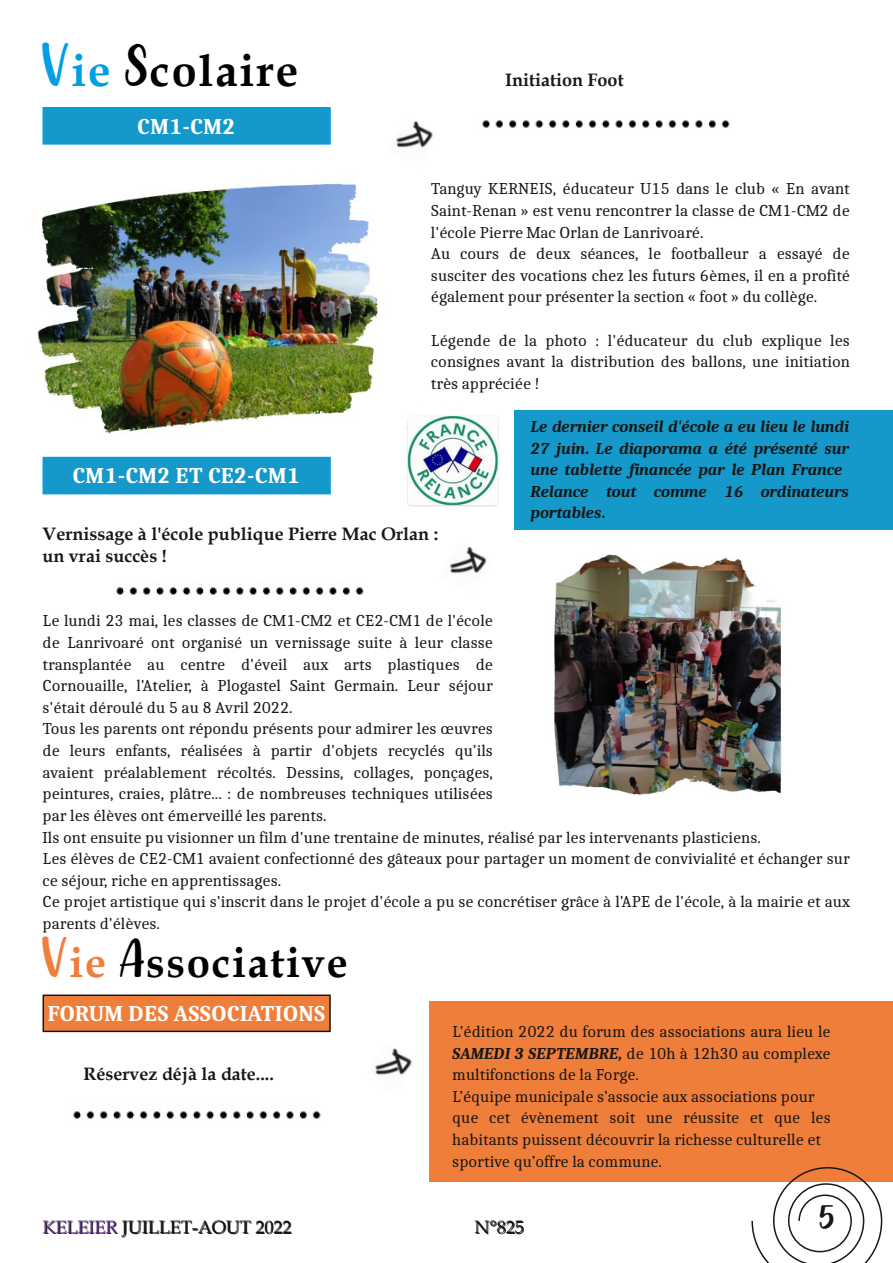
<style>
.page{position:relative;width:893px;height:1263px;background:#fff}
.page>*{position:absolute;margin:0;border:0;box-sizing:border-box;transform-origin:0 0}
.t1{font:700 45px "Book Antiqua";letter-spacing:.04em;color:#000}
.t2{font:700 42px "Book Antiqua";letter-spacing:.04em;color:#000}
.t3{font:25.5px "Bella Years";color:#181715}
.t4{font:700 22.5px "Caladea";color:#fff}
.t5{font:700 18px/21.6px "Book Antiqua";color:#181715}
.t6{font:18px "Book Antiqua";color:#181715}
.t7{font:16.5px/21.6px "Caladea";color:#181715}
.t8{font:italic 700 16.5px/21.6px "Caladea";color:#181715}
.s1{font-family:"Bella Years";font-weight:400;color:#009ee3}
.s2{color:#009ee3}
.s3{font-family:"Bella Years";font-weight:400}
.s4{font-family:"Bella Years";font-weight:400;color:#f07e3b}
.s5{color:#f07e3b}
.s6{font-weight:700;font-style:italic}
</style>
<div class="page">
<div style="left:429px;top:1002px;width:464px;height:180px;background:#f07e3b"></div>
<svg style="left:751px;top:1167px;width:132px;height:96px"></svg>
<img style="left:116px;top:587px;width:248px;height:8px">
<img style="left:396px;top:121px;width:37px;height:27px">
<img style="left:482px;top:120px;width:248px;height:8px">
<img style="left:73px;top:1111px;width:248px;height:8px">
<div style="left:43px;top:108px;width:287px;height:36px;background:#1598ca"></div>
<div style="left:43px;top:107px;width:288px;height:38px;border:2px solid #009ee3"></div>
<img style="left:375px;top:1048px;width:37px;height:27px">
<div style="left:43px;top:457px;width:287px;height:37px;background:#1598ca"></div>
<div style="left:43px;top:457px;width:288px;height:37px;border:2px solid #009ee3"></div>
<img style="left:449px;top:546px;width:38px;height:28px">
<img style="left:37px;top:183px;width:341px;height:251px">
<img style="left:554px;top:554px;width:228px;height:241px">
<div style="left:43px;top:995px;width:287px;height:36px;background:#f07e3b"></div>
<div style="left:43px;top:994px;width:288px;height:38px;border:2px solid #181715"></div>
<div style="left:514px;top:411px;width:379px;height:119px;background:#1598ca"></div>
<img style="left:406px;top:415px;width:93px;height:92px">
<h1 class="t1" style="left:43px;top:44px;width:257px"><span class="s1">V</span><span class="s2">ie</span> <span class="s3">S</span>colaire</h1>
<h3 class="t4" style="left:137px;top:112px;width:100px">CM1-CM2</h3>
<h3 class="t4" style="left:72px;top:462px;width:229px">CM1-CM2 ET CE2-CM1</h3>
<p class="t5" style="left:505px;top:70px;width:120px">Initiation Foot</p>
<p class="t7" style="left:431px;top:178px;width:420px">Tanguy KERNEIS, éducateur U15 dans le club « En avant Saint-Renan » est venu rencontrer la classe de CM1-CM2 de l'école Pierre Mac Orlan de Lanrivoaré.<br>Au cours de deux séances, le footballeur a essayé de susciter des vocations chez les futurs 6èmes, il en a profité également pour présenter la section « foot » du collège.</p>
<p class="t7" style="left:431px;top:329px;width:420px;text-align:justify">Légende de la photo : l'éducateur du club explique les consignes avant la distribution des ballons, une initiation très appréciée !</p>
<p class="t8" style="left:531px;top:415px;width:320px">Le dernier conseil d'école a eu lieu le lundi 27 juin. Le diaporama a été présenté sur une tablette financée par le Plan France Relance tout comme 16 ordinateurs portables.</p>
<p class="t5" style="left:43px;top:523px;width:397px">Vernissage à l'école publique Pierre Mac Orlan : un vrai succès !</p>
<p class="t7" style="left:43px;top:610px;width:452px">Le lundi 23 mai, les classes de CM1-CM2 et CE2-CM1 de l'école de Lanrivoaré ont organisé un vernissage suite à leur classe transplantée au centre d'éveil aux arts plastiques de Cornouaille, l'Atelier, à Plogastel Saint Germain. Leur séjour s'était déroulé du 5 au 8 Avril 2022.<br>Tous les parents ont répondu présents pour admirer les œuvres de leurs enfants, réalisées à partir d'objets recyclés qu'ils avaient préalablement récoltés. Dessins, collages, ponçages, peintures, craies, plâtre... : de nombreuses techniques utilisées par les élèves ont émerveillé les parents.</p>
<p class="t7" style="left:43px;top:826px;width:809px">Ils ont ensuite pu visionner un film d'une trentaine de minutes, réalisé par les intervenants plasticiens.<br>Les élèves de CE2-CM1 avaient confectionné des gâteaux pour partager un moment de convivialité et échanger sur ce séjour, riche en apprentissages.<br>Ce projet artistique qui s'inscrit dans le projet d'école a pu se concrétiser grâce à l'APE de l'école, à la mairie et aux parents d'élèves.</p>
<h2 class="t2" style="left:43px;top:938px;width:307px"><span class="s4">V</span><span class="s5">ie</span> <span class="s3">A</span>ssociative</h2>
<h3 class="t4" style="left:47px;top:1000px;width:279px">FORUM DES ASSOCIATIONS</h3>
<p class="t7" style="left:452px;top:1020px;width:380px">L'édition 2022 du forum des associations aura lieu le <span class="s6">SAMEDI 3 SEPTEMBRE,</span> de 10h à 12h30 au complexe multifonctions de la Forge.<br>L’équipe municipale s’associe aux associations pour que cet évènement soit une réussite et que les habitants puissent découvrir la richesse culturelle et sportive qu’offre la commune.</p>
<p class="t5" style="left:83px;top:1063px;width:192px">Réservez déjà la date....</p>
<p class="t6" style="left:43px;top:1217px;width:250px">KELEIER JUILLET-AOUT 2022</p>
<p class="t6" style="left:475px;top:1217px;width:51px">N°825</p>
<h3 class="t3" style="left:820px;top:1198px;width:16px">5</h3>
</div>
